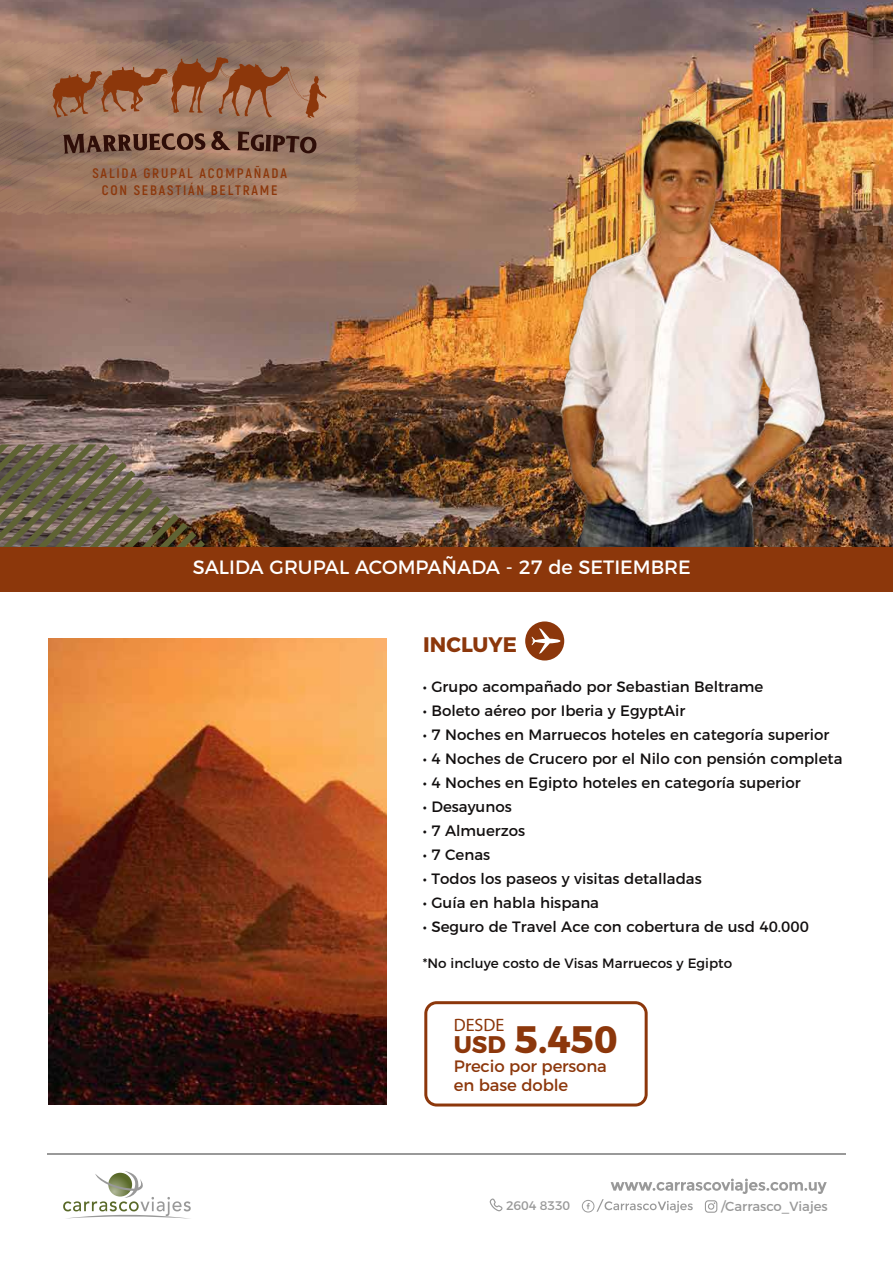
<style>
.page{position:relative;width:893px;height:1263px;background:#fff}
.page>*{position:absolute;margin:0;border:0;box-sizing:border-box;transform-origin:0 0}
.t1{font:700 38.25px "Montserrat";color:#8c370b}
.t2{font:700 21px "Montserrat";color:#8c370b}
.t3{font:19.2px "Montserrat";color:#fff}
.t4{font:18px "Myriad Pro";color:#8c370b}
.t5{font:16.5px/19.5px "Montserrat";letter-spacing:-.01em;color:#8c370b}
.t6{font:15px "Montserrat";color:#120f0f}
.t7{font:700 13.8px/16.5px "Akrobat";letter-spacing:.13em;color:#8c370b;text-align:center}
.t8{font:13.5px "Montserrat";color:#120f0f}
.t9{font:13.2px "Montserrat";color:#999}
.t10{font:12.45px "Montserrat";letter-spacing:-.01em;color:#999}
.s1{font-size:24px}
</style>
<div class="page">
<img style="left:0;top:0;width:893px;height:547px">
<img style="left:489px;top:85px;width:369px;height:462px">
<svg style="left:0;top:444px;width:205px;height:103px;background:#726752"></svg>
<div style="left:0;top:547px;width:893px;height:44px;background:#8c370b"></div>
<img style="left:48px;top:638px;width:339px;height:466px">
<svg style="left:525px;top:621px;width:39px;height:39px"></svg>
<svg style="left:424px;top:1001px;width:224px;height:105px"></svg>
<svg style="left:0;top:39px;width:361px;height:176px;background:#a07d68"></svg>
<svg style="left:63px;top:133px;width:142px;height:21px;background:#704d3e"></svg>
<svg style="left:211px;top:131px;width:20px;height:19px"></svg>
<svg style="left:237px;top:132px;width:80px;height:21px;background:#6c4c3f"></svg>
<svg style="left:53px;top:57px;width:274px;height:61px;background:#a16d51"></svg>
<svg style="left:63px;top:1171px;width:128px;height:48px"></svg>
<hr style="left:47px;top:1153px;width:799px;height:2px;background:#999">
<svg style="left:489px;top:1198px;width:13px;height:13px"></svg>
<svg style="left:582px;top:1178px;width:245px;height:35px"></svg>
<p class="t7" style="left:92px;top:165px;width:196px">SALIDA GRUPAL ACOMPAÑADA<br>CON SEBASTIÁN BELTRAME</p>
<p class="t3" style="left:193px;top:552px;width:500px">SALIDA GRUPAL ACOMPAÑADA - 27 de SETIEMBRE</p>
<h2 class="t2" style="left:423px;top:627px;width:95px">INCLUYE</h2>
<p class="t6" style="left:423px;top:674px;width:342px">• Grupo acompañado por Sebastian Beltrame</p>
<p class="t6" style="left:423px;top:698px;width:264px">• Boleto aéreo por Iberia y EgyptAir</p>
<p class="t6" style="left:423px;top:722px;width:408px">• 7 Noches en Marruecos hoteles en categoría superior</p>
<p class="t6" style="left:423px;top:746px;width:421px">• 4 Noches de Crucero por el Nilo con pensión completa</p>
<p class="t6" style="left:423px;top:770px;width:380px">• 4 Noches en Egipto hoteles en categoría superior</p>
<p class="t6" style="left:423px;top:794px;width:91px">• Desayunos</p>
<p class="t6" style="left:423px;top:818px;width:104px">• 7 Almuerzos</p>
<p class="t6" style="left:423px;top:842px;width:69px">• 7 Cenas</p>
<p class="t6" style="left:423px;top:866px;width:281px">• Todos los paseos y visitas detalladas</p>
<p class="t6" style="left:423px;top:890px;width:178px">• Guía en habla hispana</p>
<p class="t6" style="left:423px;top:914px;width:388px">• Seguro de Travel Ace con cobertura de usd 40.000</p>
<p class="t8" style="left:423px;top:952px;width:311px">*No incluye costo de Visas Marruecos y Egipto</p>
<p class="t4" style="left:454px;top:1014px;width:52px">DESDE</p>
<h1 class="t1" style="left:454px;top:1008px;width:165px"><span class="s1">USD</span> 5.450</h1>
<p class="t5" style="left:454px;top:1055px;width:154px">Precio por persona en base doble</p>
<p class="t10" style="left:506px;top:1196px;width:66px">2604 8330</p>
<p class="t9" style="left:721px;top:1195px;width:108px">/Carrasco_Viajes</p>
</div>
